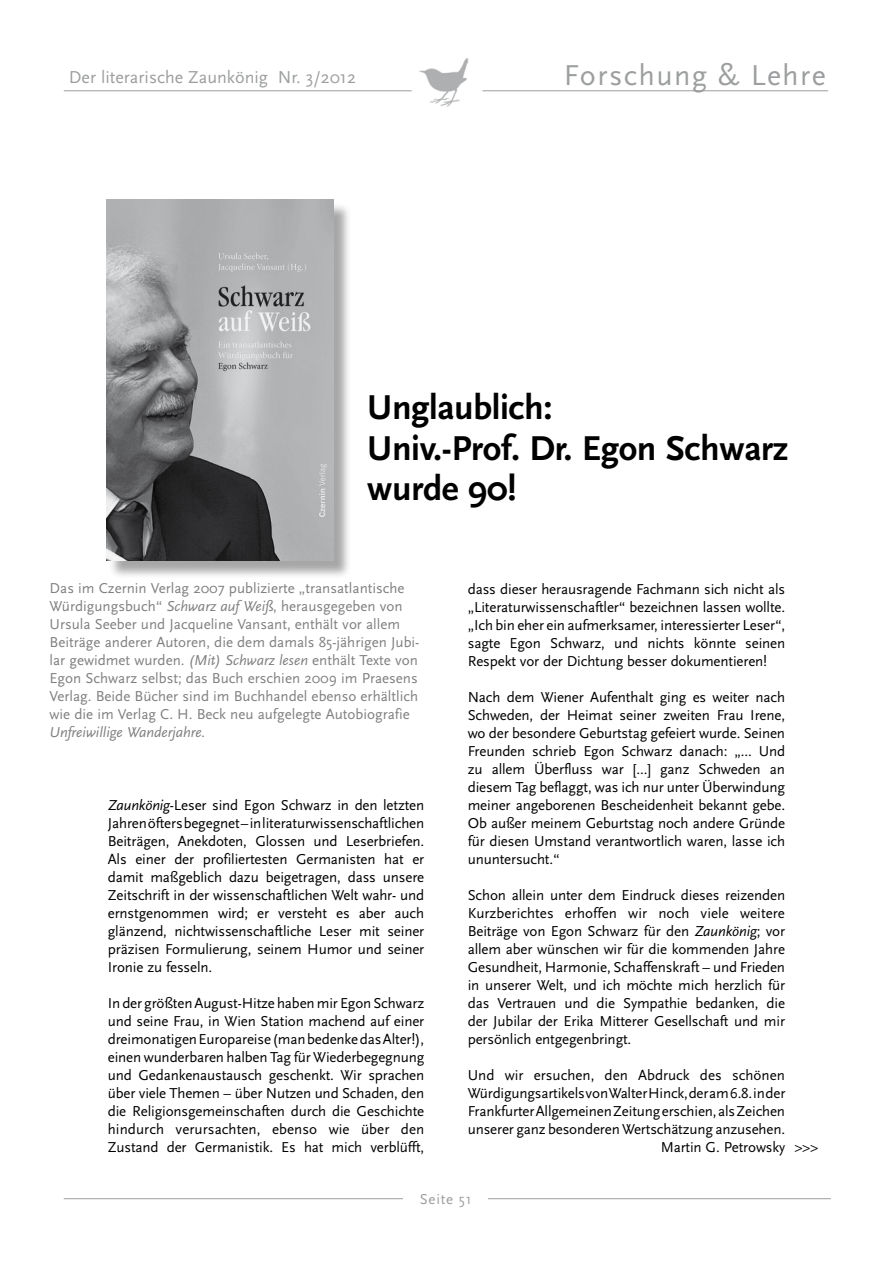
<style>
.page{position:relative;width:893px;height:1263px;background:#fff}
.page>*{position:absolute;margin:0;border:0;box-sizing:border-box;transform-origin:0 0}
.t1{font:700 36px/40.5px "Scala Sans";letter-spacing:-.01em;color:#000}
.t2{font:30px "Scala Sans";letter-spacing:.05em;color:#9c9e9f}
.t3{font:18px "Scala Sans";color:#9c9e9f}
.t4{font:15px/18px "Scala Sans";letter-spacing:-.01em;color:#000;text-align:justify}
.t5{font:15px/18px "Scala Sans";color:#808080}
.t6{font:italic 15px "Scala Sans";color:#808080}
.t7{font:15px "Scala Sans";letter-spacing:.05em;color:#9c9e9f}
.s1{font-style:italic}
</style>
<div class="page">
<hr style="left:64px;top:91px;width:764px;height:1px;background:#9c9e9f">
<hr style="left:64px;top:1198px;width:767px;height:1px;background:#9c9e9f">
<div style="left:404px;top:1191px;width:84px;height:26px;background:#fff"></div>
<img style="left:414px;top:58px;width:65px;height:49px">
<div style="left:414px;top:45px;width:69px;height:69px;border:1px solid #fff;border-radius:50%"></div>
<div style="left:109px;top:202px;width:243px;height:377px;background:#000;opacity:.35"></div>
<img style="left:106px;top:200px;width:227px;height:360px">
<p class="t3" style="left:69px;top:68px;width:289px">Der literarische Zaunkönig Nr. 3/2012</p>
<h2 class="t2" style="left:564px;top:59px;width:263px">Forschung &amp; Lehre</h2>
<h1 class="t1" style="left:367px;top:388px;width:423px">Unglaublich:<br>Univ.-Prof. Dr. Egon Schwarz wurde 90!</h1>
<p class="t5" style="left:50px;top:580px;width:371px">Das im Czernin Verlag 2007 publizierte „transatlantische Würdigungsbuch“ <span class="s1">Schwarz auf Weiß</span>, herausgegeben von Ursula Seeber und Jacqueline Vansant, enthält vor allem Beiträge anderer Autoren, die dem damals 85-jährigen Jubi&shy;lar gewidmet wurden. <span class="s1">(Mit) Schwarz lesen</span> enthält Texte von Egon Schwarz selbst; das Buch erschien 2009 im Praesens Verlag. Beide Bücher sind im Buchhandel ebenso erhältlich wie die im Verlag C. H. Beck neu aufgelegte Autobiografie</p>
<p class="t6" style="left:50px;top:724px;width:158px">Unfreiwillige Wanderjahre.</p>
<p class="t4" style="left:108px;top:796px;width:318px"><span class="s1">Zaunkönig</span>-Leser sind Egon Schwarz in den letzten Jahren öfters begegnet – in literaturwissenschaftlichen Beiträgen, Anekdoten, Glossen und Leserbriefen.<br>Als einer der profiliertesten Germanisten hat er damit maßgeblich dazu beigetragen, dass unsere Zeitschrift in der wissenschaftlichen Welt wahr- und ernstgenommen wird; er versteht es aber auch glänzend, nichtwissenschaftliche Leser mit seiner präzisen Formulierung, seinem Humor und seiner Ironie zu fesseln.</p>
<p class="t4" style="left:108px;top:994px;width:318px">In der größten August-Hitze haben mir Egon Schwarz und seine Frau, in Wien Station machend auf einer dreimonatigen Europareise (man bedenke das Alter!), einen wunderbaren halben Tag für Wiederbegegnung und Gedankenaustausch geschenkt. Wir sprachen über viele Themen – über Nutzen und Schaden, den die Religionsgemeinschaften durch die Geschichte hindurch verursachten, ebenso wie über den Zustand der Germanistik. Es hat mich verblüfft,</p>
<p class="t4" style="left:468px;top:580px;width:319px">dass dieser herausragende Fachmann sich nicht als „Literaturwissenschaftler“ bezeichnen lassen wollte. „Ich bin eher ein aufmerksamer, interessierter Leser“, sagte Egon Schwarz, und nichts könnte seinen Respekt vor der Dichtung besser dokumentieren!</p>
<p class="t4" style="left:468px;top:688px;width:319px">Nach dem Wiener Aufenthalt ging es weiter nach Schweden, der Heimat seiner zweiten Frau Irene, wo der besondere Geburtstag gefeiert wurde. Seinen Freunden schrieb Egon Schwarz danach: „... Und zu allem Überfluss war [...] ganz Schweden an diesem Tag beflaggt, was ich nur unter Überwindung meiner angeborenen Bescheidenheit bekannt gebe.<br>Ob außer meinem Geburtstag noch andere Gründe für diesen Umstand verantwortlich waren, lasse ich ununtersucht.“</p>
<p class="t4" style="left:468px;top:886px;width:319px">Schon allein unter dem Eindruck dieses reizenden Kurzberichtes erhoffen wir noch viele weitere Beiträge von Egon Schwarz für den <span class="s1">Zaunkönig</span>; vor allem aber wünschen wir für die kommenden Jahre Gesundheit, Harmonie, Schaffenskraft – und Frieden in unserer Welt, und ich möchte mich herzlich für das Vertrauen und die Sympathie bedanken, die der Jubilar der Erika Mitterer Gesellschaft und mir persönlich entgegenbringt.</p>
<p class="t4" style="left:468px;top:1066px;width:319px">Und wir ersuchen, den Abdruck des schönen</p>
<p class="t4" style="left:468px;top:1084px;width:319px">Würdigungsartikels von Walter Hinck, der am 6.8. in der</p>
<p class="t4" style="left:468px;top:1102px;width:319px">Frankfurter Allgemeinen Zeitung erschien, als Zeichen</p>
<p class="t4" style="left:468px;top:1120px;width:319px">unserer ganz besonderen Wertschätzung anzusehen.</p>
<p class="t4" style="left:661px;top:1138px;width:159px">Martin G. Petrowsky &gt;&gt;&gt;</p>
<p class="t7" style="left:420px;top:1191px;width:53px">Seite 51</p>
</div>
